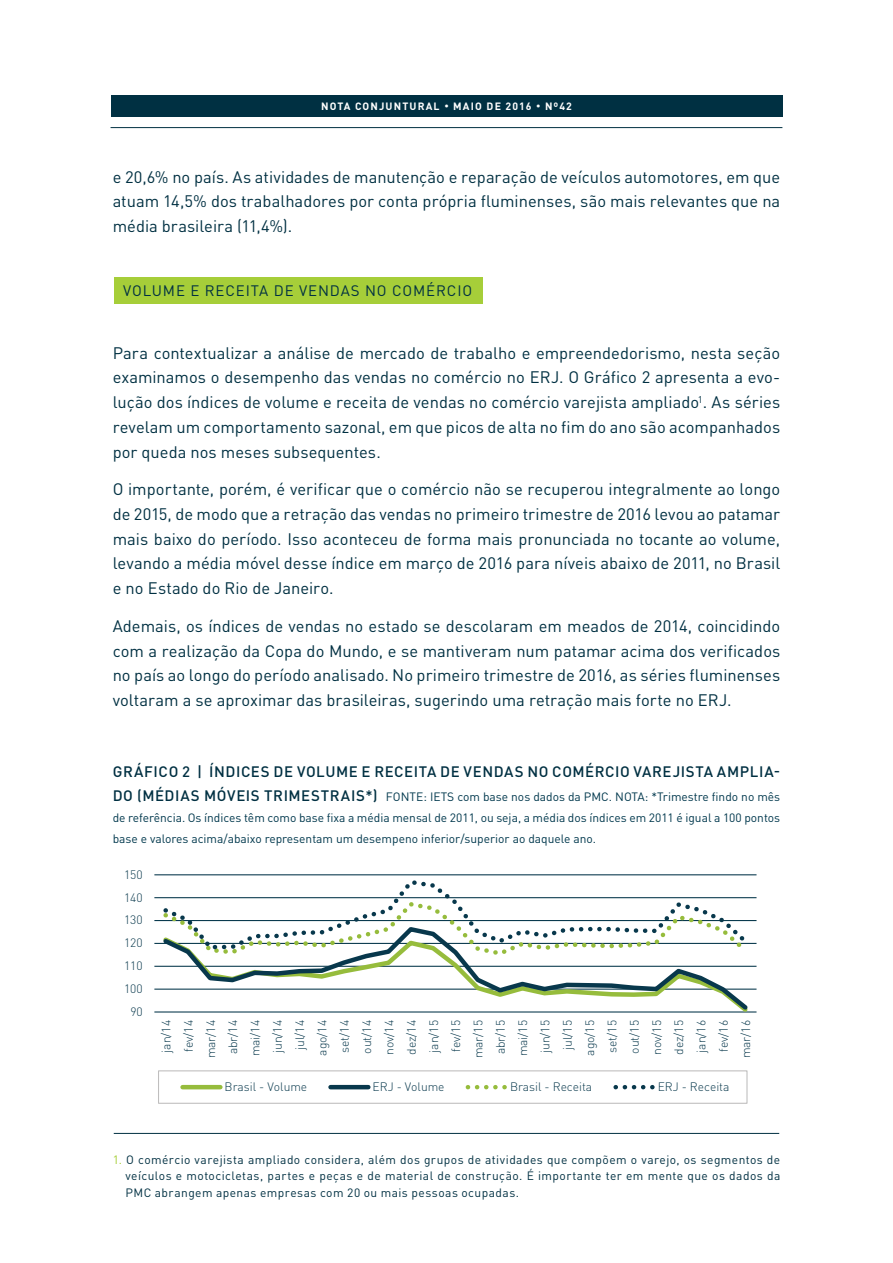
<style>
.page{position:relative;width:893px;height:1263px;background:#fff}
.page>*{position:absolute;margin:0;border:0;box-sizing:border-box;transform-origin:0 0}
.t1{font:16.5px/24.8px "DIN Pro";color:#003042;text-align:justify}
.t2{font:500 15px/24px "DIN Pro";letter-spacing:.04em;color:#003042}
.t3{font:15px "DIN Pro";letter-spacing:.06em;color:#003042}
.t4{font:12px/16.5px "DIN Pro";letter-spacing:.04em;color:#003042;text-align:justify}
.t5{font:300 12px/22.4px "DIN Pro";color:#08384c;text-align:right}
.t6{font:12px/21px "DIN Pro";color:#00384d;text-align:justify}
.t7{font:700 10.5px "DIN Pro";letter-spacing:.11em;color:#fff}
.s1{font-size:9px}
.s2{font-weight:400;font-size:12px;color:#00384d}
.s3{color:#a6ce39}
</style>
<div class="page">
<hr style="left:111px;top:127px;width:671px;height:1px;background:#003042">
<div style="left:111px;top:95px;width:671px;height:22px;background:#003042"></div>
<div style="left:114px;top:277px;width:369px;height:27px;background:#a6ce39"></div>
<hr style="left:154px;top:988px;width:602px;height:2px;background:#08384c">
<hr style="left:154px;top:966px;width:602px;height:1px;background:#08384c">
<hr style="left:154px;top:943px;width:602px;height:1px;background:#08384c">
<hr style="left:154px;top:920px;width:602px;height:1px;background:#08384c">
<hr style="left:154px;top:897px;width:602px;height:1px;background:#08384c">
<hr style="left:154px;top:874px;width:602px;height:1px;background:#08384c">
<hr style="left:154px;top:1011px;width:602px;height:1px;background:#08384c">
<svg style="left:160px;top:958px;width:592px;height:55px"></svg>
<svg style="left:160px;top:880px;width:592px;height:78px"></svg>
<div style="left:158px;top:1070px;width:589px;height:34px;border:1px solid #bfbebe"></div>
<hr style="left:183px;top:1085px;width:37px;height:4px;background:#96bc3c">
<hr style="left:331px;top:1085px;width:37px;height:4px;background:#08384c">
<svg style="left:468px;top:1085px;width:38px;height:4px"></svg>
<svg style="left:616px;top:1085px;width:37px;height:4px"></svg>
<hr style="left:114px;top:1133px;width:665px;height:1px;background:#003042">
<p class="t7" style="left:321px;top:99px;width:252px">NOTA CONJUNTURAL <span class="s1">•</span> MAIO DE 2016 <span class="s1">•</span> Nº42</p>
<p class="t1" style="left:113px;top:164px;width:669px">e 20,6% no país. As atividades de manutenção e reparação de veículos automotores, em que atuam 14,5% dos trabalhadores por conta própria fluminenses, são mais relevantes que na média brasileira (11,4%).</p>
<p class="t3" style="left:123px;top:280px;width:351px">VOLUME E RECEITA DE VENDAS NO COMÉRCIO</p>
<p class="t1" style="left:113px;top:340px;width:669px">Para contextualizar a análise de mercado de trabalho e empreendedorismo, nesta seção examinamos o desempenho das vendas no comércio no ERJ. O Gráfico 2 apresenta a evo&shy;lução dos índices de volume e receita de vendas no comércio varejista ampliado<sup>1</sup>. As séries revelam um comportamento sazonal, em que picos de alta no fim do ano são acompanhados por queda nos meses subsequentes.</p>
<p class="t1" style="left:113px;top:476px;width:669px">O importante, porém, é verificar que o comércio não se recuperou integralmente ao longo de 2015, de modo que a retração das vendas no primeiro trimestre de 2016 levou ao patamar mais baixo do período. Isso aconteceu de forma mais pronunciada no tocante ao volume, levando a média móvel desse índice em março de 2016 para níveis abaixo de 2011, no Brasil e no Estado do Rio de Janeiro.</p>
<p class="t1" style="left:113px;top:613px;width:669px">Ademais, os índices de vendas no estado se descolaram em meados de 2014, coincidindo com a realização da Copa do Mundo, e se mantiveram num patamar acima dos verificados no país ao longo do período analisado. No primeiro trimestre de 2016, as séries fluminenses voltaram a se aproximar das brasileiras, sugerindo uma retração mais forte no ERJ.</p>
<p class="t2" style="left:113px;top:758px;width:669px">GRÁFICO 2 | ÍNDICES DE VOLUME E RECEITA DE VENDAS NO COMÉRCIO VAREJISTA AMPLIA-<br>DO (MÉDIAS MÓVEIS TRIMESTRAIS*) <span class="s2">Fonte</span></p>
<p class="t6" style="left:113px;top:785px;width:669px;text-indent:311px">: IETS com base nos dados da PMC. NOTA: *Trimestre findo no mês de referência. Os índices têm como base fixa a média mensal de 2011, ou seja, a média dos índices em 2011 é igual a 100 pontos base e valores acima/abaixo representam um desempeno inferior/superior ao daquele ano.</p>
<p class="t5" style="left:124px;top:863px;width:20px">150</p>
<p class="t5" style="left:124px;top:885px;width:20px">140</p>
<p class="t5" style="left:124px;top:908px;width:20px">130</p>
<p class="t5" style="left:124px;top:931px;width:20px">120</p>
<p class="t5" style="left:124px;top:954px;width:20px">110</p>
<p class="t5" style="left:124px;top:977px;width:20px">100</p>
<p class="t5" style="left:130px;top:1000px;width:14px">90</p>
<p class="t5" style="left:154px;top:1058px;width:40px;rotate:-90deg">jan/14 fev/14 mar/14 abr/14 mai/14 jun/14 jul/14 ago/14 set/14 out/14 nov/14 dez/14 jan/15 fev/15 mar/15 abr/15 mai/15 jun/15 jul/15 ago/15 set/15 out/15 nov/15 dez/15 jan/16 fev/16 mar/16</p>
<p class="t5" style="left:225px;top:1075px;width:84px">Brasil - Volume</p>
<p class="t5" style="left:373px;top:1075px;width:74px">ERJ - Volume</p>
<p class="t5" style="left:510px;top:1075px;width:84px">Brasil - Receita</p>
<p class="t5" style="left:658px;top:1075px;width:73px">ERJ - Receita</p>
<p class="t4" style="left:125px;top:1150px;width:656px;text-indent:-13px"><span class="s3">1.</span> O comércio varejista ampliado considera, além dos grupos de atividades que compõem o varejo, os segmentos de veículos e motocicletas, partes e peças e de material de construção. É importante ter em mente que os dados da PMC abrangem apenas empresas com 20 ou mais pessoas ocupadas.</p>
</div>
